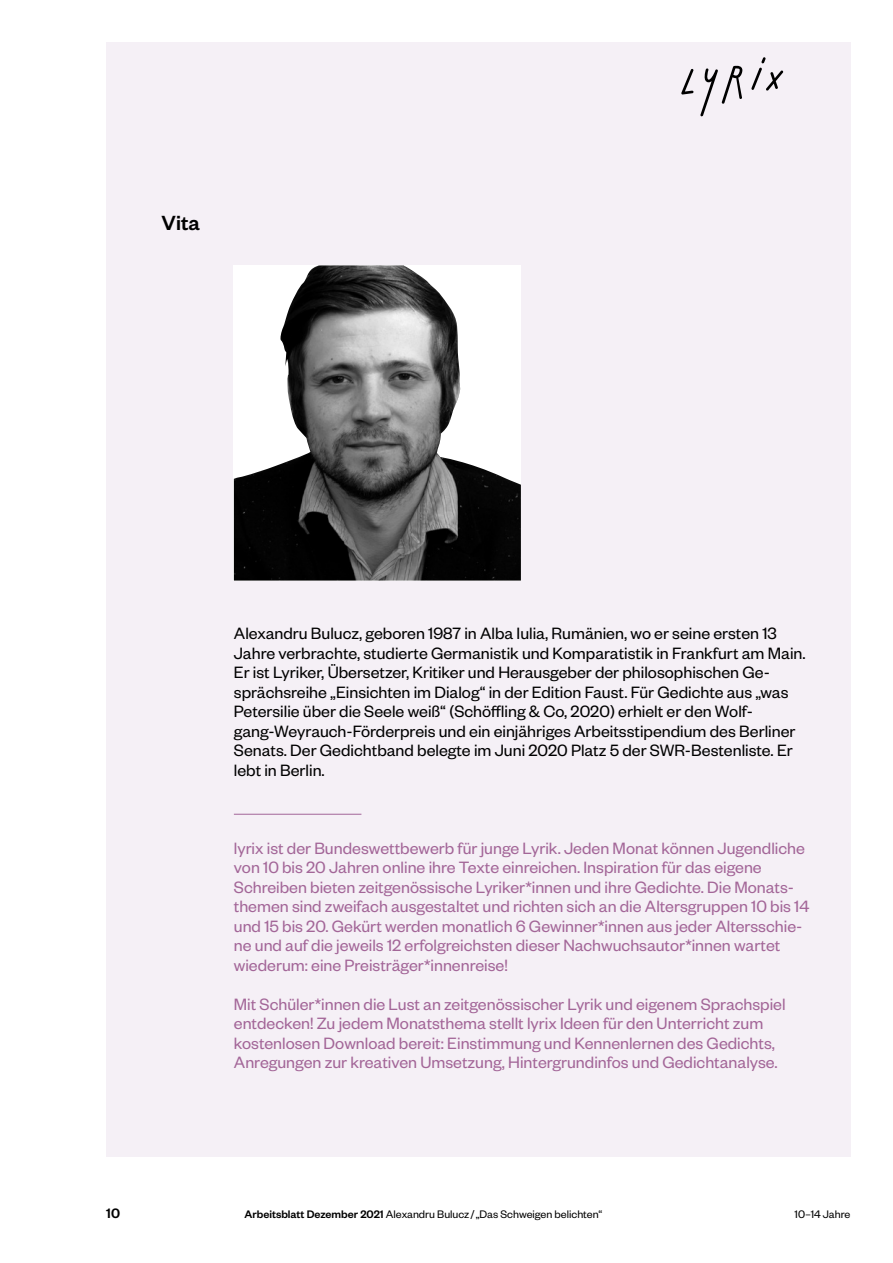
<style>
.page{position:relative;width:893px;height:1263px;background:#fff}
.page>*{position:absolute;margin:0;border:0;box-sizing:border-box;transform-origin:0 0}
.t1{font:500 22.5px "Founders Grotesk";color:#000}
.t2{font:18px/19.5px "Founders Grotesk";color:#a36698}
.t3{font:18px/19.5px "Founders Grotesk";color:#000}
.t4{font:500 15px "Founders Grotesk";color:#000}
.t5{font:12px "Founders Grotesk";color:#000}
.s1{font-weight:500}
</style>
<div class="page">
<div style="left:106px;top:43px;width:744px;height:1114px;background:#f5f0f6"></div>
<svg style="left:681px;top:69px;width:13px;height:26px"></svg>
<svg style="left:700px;top:65px;width:43px;height:51px"></svg>
<svg style="left:751px;top:57px;width:32px;height:34px"></svg>
<img style="left:234px;top:265px;width:287px;height:315px">
<hr style="left:234px;top:814px;width:127px;height:1px;background:#a36698">
<p class="t1" style="left:162px;top:208px;width:40px">Vita</p>
<p class="t3" style="left:234px;top:623px;width:573px">Alexandru Bulucz, geboren 1987 in Alba Iulia, Rumänien, wo er seine ersten 13<br>Jahre verbrachte, studierte Germanistik und Komparatistik in Frankfurt am Main.<br>Er ist Lyriker, Übersetzer, Kritiker und Herausgeber der philosophischen Ge&shy;sprächsreihe „Einsichten im Dialog“ in der Edition Faust. Für Gedichte aus „was Petersilie über die Seele weiß“ (Schöffling &amp; Co, 2020) erhielt er den Wolf&shy;gang-Weyrauch-Förderpreis und ein einjähriges Arbeitsstipendium des Berliner Senats. Der Gedichtband belegte im Juni 2020 Platz 5 der SWR-Bestenliste. Er lebt in Berlin.</p>
<p class="t2" style="left:234px;top:837px;width:577px">lyrix ist der Bundeswettbewerb für junge Lyrik. Jeden Monat können Jugendliche von 10 bis 20 Jahren online ihre Texte einreichen. Inspiration für das eigene Schreiben bieten zeitgenössische Lyriker*innen und ihre Gedichte. Die Monats&shy;themen sind zweifach ausgestaltet und richten sich an die Altersgruppen 10 bis 14 und 15 bis 20. Gekürt werden monatlich 6 Gewinner*innen aus jeder Altersschie&shy;ne und auf die jeweils 12 erfolgreichsten dieser Nachwuchsautor*innen wartet wiederum: eine Preisträger*innenreise!</p>
<p class="t2" style="left:234px;top:993px;width:553px">Mit Schüler*innen die Lust an zeitgenössischer Lyrik und eigenem Sprachspiel entdecken! Zu jedem Monatsthema stellt lyrix Ideen für den Unterricht zum kostenlosen Download bereit: Einstimmung und Kennenlernen des Gedichts, Anregungen zur kreativen Umsetzung, Hintergrundinfos und Gedichtanalyse.</p>
<p class="t4" style="left:106px;top:1204px;width:15px">10</p>
<p class="t5" style="left:244px;top:1207px;width:359px"><span class="s1">Arbeitsblatt Dezember 2021</span> Alexandru Bulucz / „Das Schweigen belichten“</p>
<p class="t5" style="left:795px;top:1207px;width:57px">10–14 Jahre</p>
</div>
